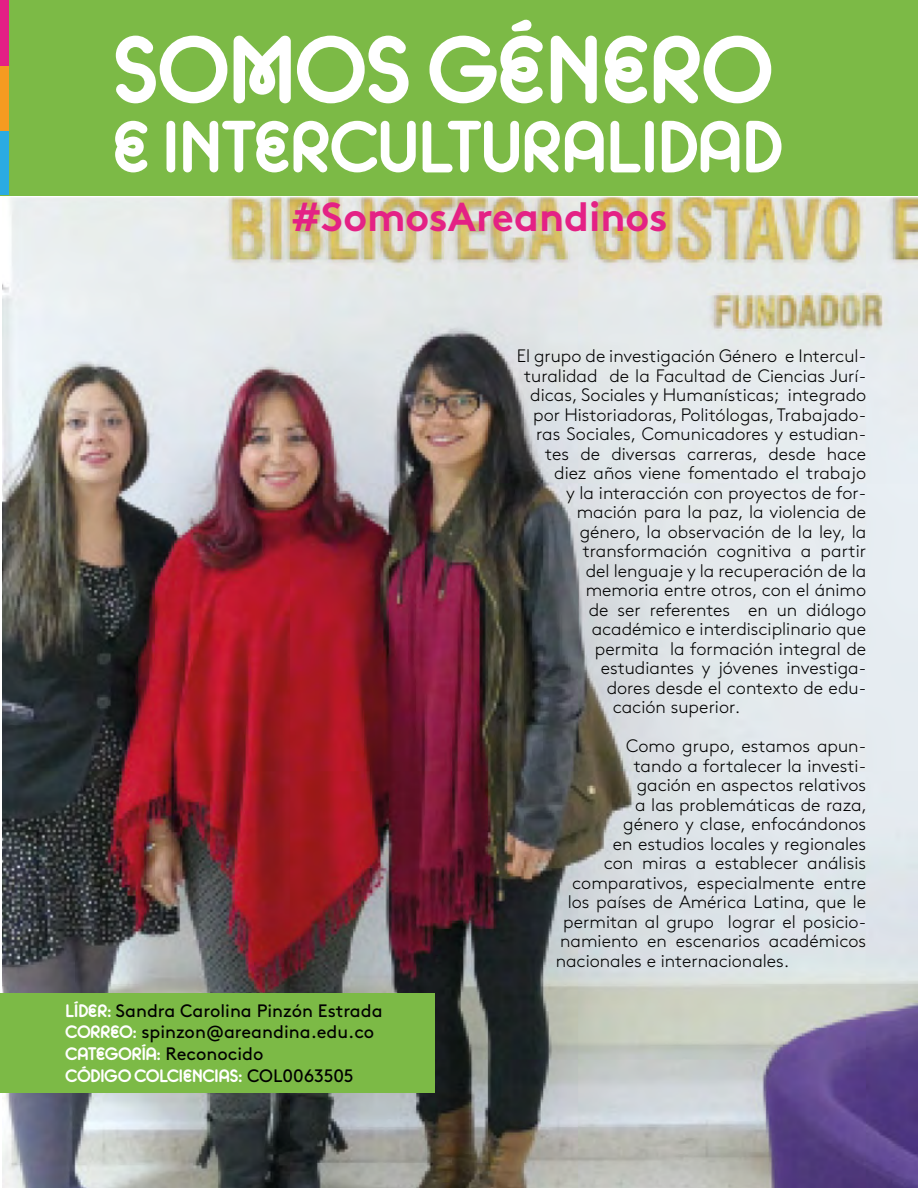
<style>
.page{position:relative;width:918px;height:1188px;background:#fff}
.page>*{position:absolute;margin:0;border:0;box-sizing:border-box;transform-origin:0 0}
.t1{font:94.95px "Areandina Voz";color:#fff}
.t2{font:72.45px "Areandina Voz";color:#fff}
.t3{font:700 40.5px "Brown Std";color:#e42185}
.t4{font:300 18px "Brown Std";color:#000}
.t5{font:18px "Brown Std";color:#000}
.t6{font:18px "Areandina Voz";color:#fff}
.s1{font-family:"Areandina Voz";color:#fff}
.s2{font-family:"Brown Std";color:#000}
</style>
<div class="page">
<img style="left:2px;top:195px;width:916px;height:993px">
<div style="left:0;top:0;width:918px;height:195px;background:#7cba46"></div>
<div style="left:0;top:993px;width:434px;height:100px;background:#7cba46"></div>
<div style="left:0;top:0;width:9px;height:66px;background:#e42085"></div>
<div style="left:0;top:66px;width:9px;height:65px;background:#f59b21"></div>
<div style="left:0;top:131px;width:9px;height:64px;background:#2babe2"></div>
<p class="t1" style="left:113px;top:19px;width:661px">SOMOS GÉNERO</p>
<p class="t2" style="left:113px;top:108px;width:671px">E INTERCULTURALIDAD</p>
<p class="t3" style="left:292px;top:193px;width:378px">#SomosAreandinos</p>
<p class="t5" style="left:66px;top:1000px;width:318px"><span class="s1">LÍDER:</span> Sandra Carolina Pinzón Estrada</p>
<p class="t5" style="left:66px;top:1022px;width:310px"><span class="s1">CORREO:</span> spinzon@areandina.edu.co</p>
<p class="t6" style="left:66px;top:1044px;width:199px">CATEGORÍA: <span class="s2">Reconocido</span></p>
<p class="t6" style="left:66px;top:1066px;width:290px">CÓDIGO COLCIENCIAS: <span class="s2">COL0063505</span></p>
<p class="t4" style="left:517px;top:346px;width:351px">El grupo de investigación Género e Intercul-</p>
<p class="t4" style="left:524px;top:365px;width:343px">turalidad de la Facultad de Ciencias Jurí-</p>
<p class="t4" style="left:530px;top:385px;width:338px">dicas, Sociales y Humanísticas; integrado</p>
<p class="t4" style="left:533px;top:404px;width:334px">por Historiadoras, Politólogas, Trabajado-</p>
<p class="t4" style="left:536px;top:424px;width:331px">ras Sociales, Comunicadores y estudian-</p>
<p class="t4" style="left:545px;top:443px;width:323px">tes de diversas carreras, desde hace</p>
<p class="t4" style="left:554px;top:463px;width:313px">diez años viene fomentado el trabajo</p>
<p class="t4" style="left:566px;top:482px;width:301px">y la interacción con proyectos de for-</p>
<p class="t4" style="left:577px;top:502px;width:291px">mación para la paz, la violencia de</p>
<p class="t4" style="left:580px;top:521px;width:288px">género, la observación de la ley, la</p>
<p class="t4" style="left:583px;top:541px;width:285px">transformación cognitiva a partir</p>
<p class="t4" style="left:586px;top:560px;width:282px">del lenguaje y la recuperación de la</p>
<p class="t4" style="left:586px;top:580px;width:282px">memoria entre otros, con el ánimo</p>
<p class="t4" style="left:589px;top:599px;width:279px">de ser referentes en un diálogo</p>
<p class="t4" style="left:592px;top:619px;width:276px">académico e interdisciplinario que</p>
<p class="t4" style="left:595px;top:638px;width:273px">permita la formación integral de</p>
<p class="t4" style="left:601px;top:658px;width:267px">estudiantes y jóvenes investiga-</p>
<p class="t4" style="left:607px;top:677px;width:261px">dores desde el contexto de edu-</p>
<p class="t4" style="left:613px;top:697px;width:129px">cación superior.</p>
<p class="t4" style="left:626px;top:736px;width:241px">Como grupo, estamos apun-</p>
<p class="t4" style="left:634px;top:755px;width:234px">tando a fortalecer la investi-</p>
<p class="t4" style="left:637px;top:775px;width:231px">gación en aspectos relativos</p>
<p class="t4" style="left:635px;top:794px;width:233px">a las problemáticas de raza,</p>
<p class="t4" style="left:623px;top:814px;width:245px">género y clase, enfocándonos</p>
<p class="t4" style="left:613px;top:833px;width:255px">en estudios locales y regionales</p>
<p class="t4" style="left:604px;top:853px;width:264px">con miras a establecer análisis</p>
<p class="t4" style="left:572px;top:872px;width:296px">comparativos, especialmente entre</p>
<p class="t4" style="left:568px;top:892px;width:300px">los países de América Latina, que le</p>
<p class="t4" style="left:563px;top:911px;width:304px">permitan al grupo lograr el posicio-</p>
<p class="t4" style="left:560px;top:931px;width:307px">namiento en escenarios académicos</p>
<p class="t4" style="left:556px;top:950px;width:235px">nacionales e internacionales.</p>
</div>
